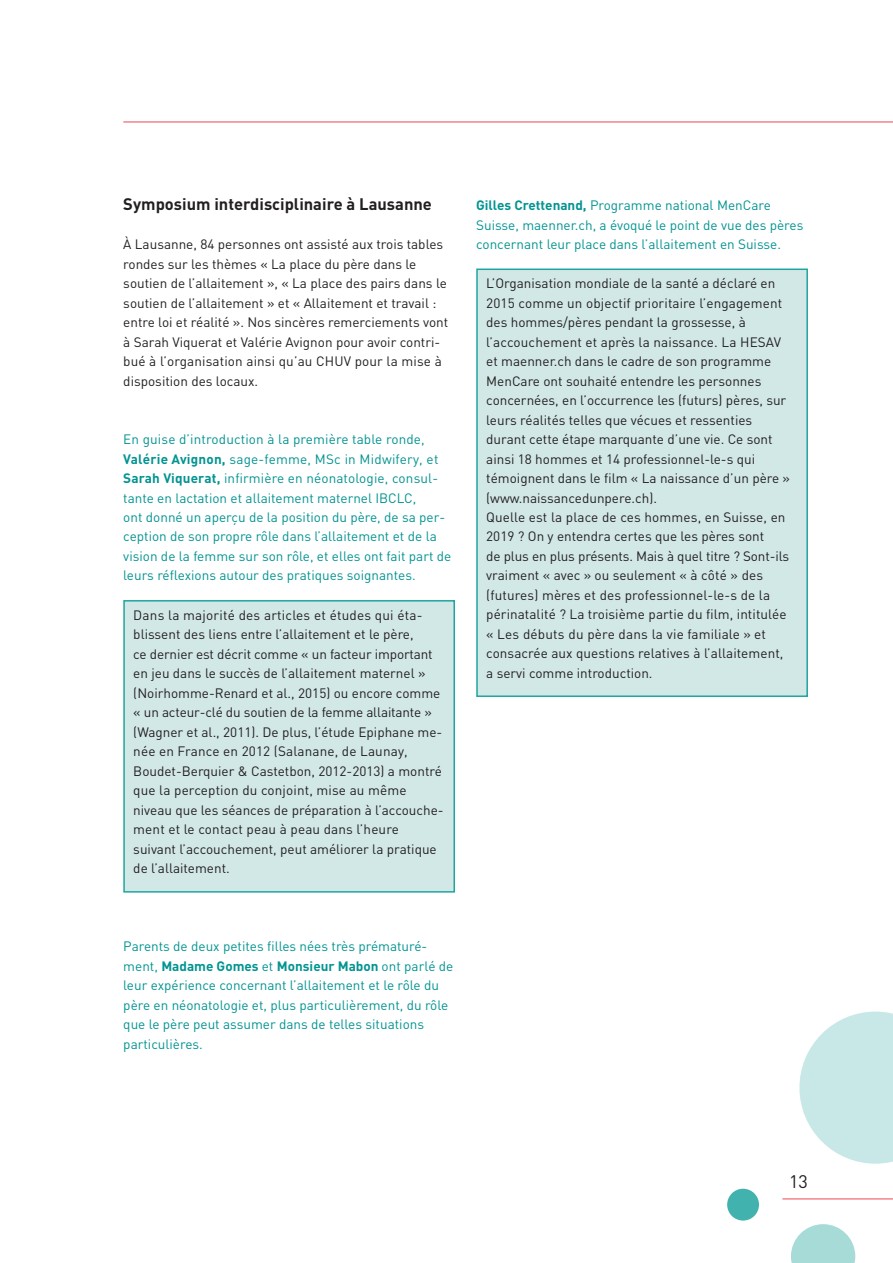
<style>
.page{position:relative;width:893px;height:1263px;background:#fff}
.page>*{position:absolute;margin:0;border:0;box-sizing:border-box;transform-origin:0 0}
.t1{font:18px "DIN";color:#231f20}
.t2{font:700 16.5px "DIN";color:#231f20}
.t3{font:13.5px/19.5px "DIN";color:#231f20}
.t4{font:13.5px/19.5px "DIN";color:#029491}
.s1{font-weight:700}
</style>
<div class="page">
<svg style="left:791px;top:1224px;width:64px;height:39px"></svg>
<hr style="left:123px;top:121px;width:770px;height:2px;background:#f3858a">
<hr style="left:782px;top:1198px;width:111px;height:1px;background:#f3858a">
<svg style="left:799px;top:1011px;width:94px;height:153px"></svg>
<div style="left:727px;top:1189px;width:32px;height:31px;background:#41b2ad;border-radius:50%"></div>
<div style="left:477px;top:269px;width:330px;height:427px;background:#d2e8e7"></div>
<div style="left:476px;top:268px;width:332px;height:429px;border:2px solid #1fa59f"></div>
<div style="left:124px;top:601px;width:330px;height:291px;background:#d2e8e7"></div>
<div style="left:123px;top:600px;width:332px;height:293px;border:2px solid #1fa59f"></div>
<p class="t2" style="left:123px;top:193px;width:310px">Symposium interdisciplinaire à Lausanne</p>
<p class="t3" style="left:123px;top:234px;width:326px">À Lausanne, 84 personnes ont assisté aux trois tables rondes sur les thèmes « La place du père dans le soutien de l’allaitement », « La place des pairs dans le soutien de l’allaitement » et « Allaitement et travail : entre loi et réalité ». Nos sincères remerciements vont à Sarah Viquerat et Valérie Avignon pour avoir contri&shy;bué à l’organisation ainsi qu’au CHUV pour la mise à disposition des locaux.</p>
<p class="t4" style="left:123px;top:429px;width:330px">En guise d’introduction à la première table ronde, <span class="s1">Valérie Avignon,</span> sage-femme, MSc in Midwifery, et <span class="s1">Sarah Viquerat,</span> infirmière en néonatologie, consul&shy;tante en lactation et allaitement maternel IBCLC,<br>ont donné un aperçu de la position du père, de sa per&shy;ception de son propre rôle dans l’allaitement et de la vision de la femme sur son rôle, et elles ont fait part de leurs réflexions autour des pratiques soignantes.</p>
<p class="t3" style="left:133px;top:605px;width:312px">Dans la majorité des articles et études qui éta&shy;blissent des liens entre l’allaitement et le père,<br>ce dernier est décrit comme « un facteur important en jeu dans le succès de l’allaitement maternel » (Noirhomme-Renard et al., 2015) ou encore comme « un acteur-clé du soutien de la femme allaitante » (Wagner et al., 2011). De plus, l’étude Epiphane me&shy;née en France en 2012 (Salanane, de Launay, Boudet-Berquier &amp; Castetbon, 2012-2013) a montré que la perception du conjoint, mise au même niveau que les séances de préparation à l’accouche&shy;ment et le contact peau à peau dans l’heure suivant l’accouchement, peut améliorer la pratique de l’allaitement.</p>
<p class="t4" style="left:476px;top:195px;width:329px"><span class="s1">Gilles Crettenand,</span> Programme national MenCare<br>Suisse, maenner.ch, a évoqué le point de vue des pères concernant leur place dans l’allaitement en Suisse.</p>
<p class="t3" style="left:486px;top:273px;width:305px">L’Organisation mondiale de la santé a déclaré en 2015 comme un objectif prioritaire l’engagement des hommes/pères pendant la grossesse, à l’accouchement et après la naissance. La HESAV et maenner.ch dans le cadre de son programme MenCare ont souhaité entendre les personnes concernées, en l’occurrence les (futurs) pères, sur leurs réalités telles que vécues et ressenties durant cette étape marquante d’une vie. Ce sont ainsi 18 hommes et 14 professionnel-le-s qui témoignent dans le film « La naissance d’un père » (www.naissancedunpere.ch).<br>Quelle est la place de ces hommes, en Suisse, en 2019 ? On y entendra certes que les pères sont<br>de plus en plus présents. Mais à quel titre ? Sont-ils vraiment « avec » ou seulement « à côté » des (futures) mères et des professionnel-le-s de la périnatalité ? La troisième partie du film, intitulée « Les débuts du père dans la vie familiale » et consacrée aux questions relatives à l’allaitement, a servi comme introduction.</p>
<p class="t4" style="left:123px;top:936px;width:332px">Parents de deux petites filles nées très prématuré&shy;ment, <span class="s1">Madame Gomes</span> et <span class="s1">Monsieur Mabon</span> ont parlé de leur expérience concernant l’allaitement et le rôle du père en néonatologie et, plus particulièrement, du rôle que le père peut assumer dans de telles situations particulières.</p>
<h1 class="t1" style="left:789px;top:1170px;width:20px">13</h1>
</div>
